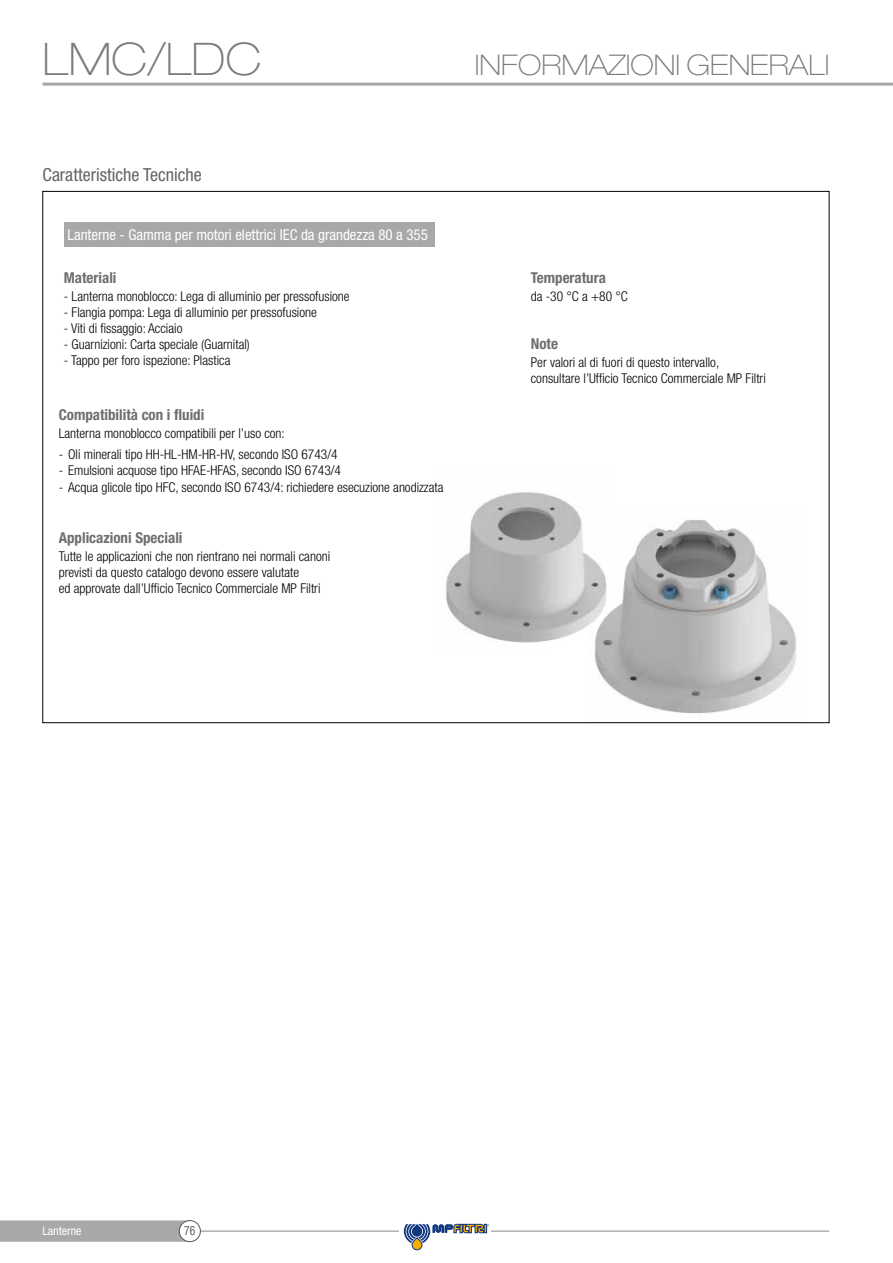
<style>
.page{position:relative;width:893px;height:1263px;background:#fff}
.page>*{position:absolute;margin:0;border:0;box-sizing:border-box;transform-origin:0 0}
.t1{font:100 expanded 45px "Helvetica Neue LT Std";color:#7b7b7b}
.t2{font:100 expanded 28.5px "Helvetica Neue LT Std";color:#7b7b7b}
.t3{font:condensed 18px "Helvetica Neue LT Std";color:#636362}
.t4{font:700 condensed 15px "Helvetica Neue LT Std";color:#6e6e6e}
.t5{font:condensed 15px "Helvetica Neue LT Std";color:#fff}
.t6{font:300 condensed 13.5px/16.2px "Helvetica Neue LT Std";color:#000}
.t7{font:condensed 12.75px "Helvetica Neue LT Std";color:#636362;scale:.92 1}
.t8{font:condensed 12px "Helvetica Neue LT Std";color:#fff}
</style>
<div class="page">
<div style="left:64px;top:222px;width:370px;height:24px;background:#a8a8a6"></div>
<img style="left:594px;top:519px;width:203px;height:195px">
<img style="left:446px;top:492px;width:169px;height:157px">
<hr style="left:43px;top:83px;width:850px;height:3px;background:#a8a8a6">
<hr style="left:200px;top:1231px;width:629px;height:1px;background:#878786">
<svg style="left:0;top:1220px;width:195px;height:22px;background:#aaaaa8"></svg>
<div style="left:179px;top:1220px;width:21px;height:21px;background:#fff;border-radius:50%"></div>
<div style="left:179px;top:1220px;width:21px;height:22px;border:1px solid #565655;border-radius:50%"></div>
<svg style="left:404px;top:1224px;width:85px;height:26px"></svg>
<h1 class="t1" style="left:43px;top:32px;width:221px">LMC/LDC</h1>
<h2 class="t2" style="left:475px;top:48px;width:356px">INFORMAZIONI GENERALI</h2>
<h3 class="t3" style="left:43px;top:164px;width:161px">Caratteristiche Tecniche</h3>
<p class="t5" style="left:67px;top:226px;width:362px">Lanterne - Gamma per motori elettrici IEC da grandezza 80 a 355</p>
<p class="t4" style="left:64px;top:268px;width:54px">Materiali</p>
<p class="t6" style="left:64px;top:288px;width:287px">- Lanterna monoblocco: Lega di alluminio per pressofusione</p>
<p class="t6" style="left:64px;top:304px;width:255px">- Flangia pompa: Lega di alluminio per pressofusione</p>
<p class="t6" style="left:64px;top:320px;width:120px">- Viti di fissaggio: Acciaio</p>
<p class="t6" style="left:64px;top:336px;width:188px">- Guarnizioni: Carta speciale (Guarnital)</p>
<p class="t6" style="left:64px;top:352px;width:168px">- Tappo per foro ispezione: Plastica</p>
<p class="t4" style="left:59px;top:406px;width:147px">Compatibilità con i fluidi</p>
<p class="t6" style="left:59px;top:425px;width:228px">Lanterna monoblocco compatibili per l’uso con:</p>
<p class="t6" style="left:59px;top:446px;width:280px">- Oli minerali tipo HH-HL-HM-HR-HV, secondo ISO 6743/4</p>
<p class="t6" style="left:59px;top:462px;width:284px">- Emulsioni acquose tipo HFAE-HFAS, secondo ISO 6743/4</p>
<p class="t6" style="left:59px;top:478px;width:386px">- Acqua glicole tipo HFC, secondo ISO 6743/4: richiedere esecuzione anodizzata</p>
<p class="t4" style="left:59px;top:528px;width:125px">Applicazioni Speciali</p>
<p class="t6" style="left:59px;top:547px;width:273px">Tutte le applicazioni che non rientrano nei normali canoni previsti da questo catalogo devono essere valutate<br>ed approvate dall’Ufficio Tecnico Commerciale MP Filtri</p>
<p class="t4" style="left:531px;top:268px;width:77px">Temperatura</p>
<p class="t6" style="left:531px;top:288px;width:99px">da -30 °C a +80 °C</p>
<p class="t4" style="left:531px;top:335px;width:29px">Note</p>
<p class="t6" style="left:531px;top:354px;width:237px">Per valori al di fuori di questo intervallo, consultare l’Ufficio Tecnico Commerciale MP Filtri</p>
<p class="t8" style="left:43px;top:1223px;width:41px">Lanterne</p>
<p class="t7" style="left:184px;top:1223px;width:14px">76</p>
</div>
